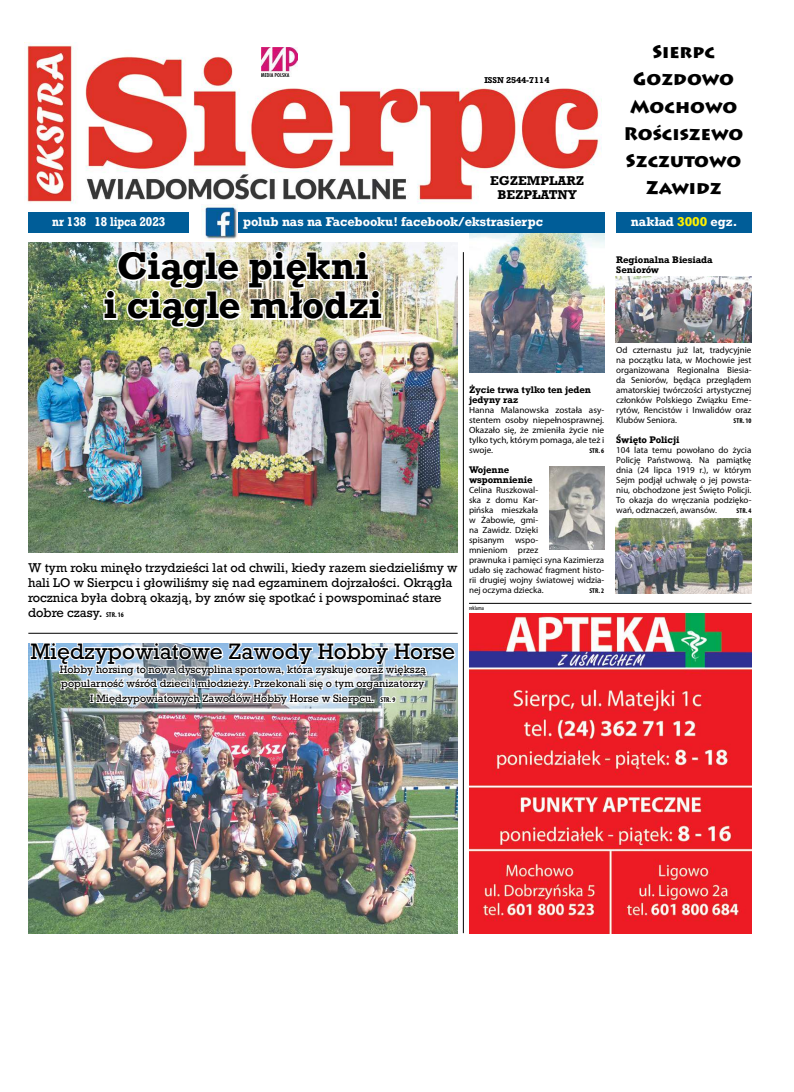
<style>
.page{position:relative;width:794px;height:1092px;background:#fff}
.page>*{position:absolute;margin:0;border:0;box-sizing:border-box;transform-origin:0 0}
.t1{font:700 36px/39px "Rockwell";letter-spacing:-.005em;color:#000;text-align:center}
.t2{font:21px "Rockwell";color:#000}
.t3{font:900 18px/27px "Lithos Pro";color:#000;text-align:center}
.t4{font:12px/15px "Rockwell";color:#000}
.t5{font:700 12px "Rockwell";color:#fff}
.t6{font:700 12px/14px "Rockwell";color:#000;text-align:center}
.t7{font:700 12px "Rockwell";color:#fff;scale:.85 1}
.t8{font:10px/14px "Rockwell";color:#000}
.t9{font:9px/10px "Myriad Pro";color:#000;text-align:justify}
.t10{font:700 9px/10px "Rockwell";letter-spacing:-.01em;color:#000}
.t11{font:700 8px "Rockwell";color:#000}
.t12{font:700 condensed 7px "Myriad Pro";letter-spacing:.02em;color:#000}
.t13{font:condensed 6px "Myriad Pro";color:#000}
.s1{font-size:8px}
.s2{font-family:"Myriad Pro";font-weight:700;font-stretch:condensed;font-size:7px}
.s3{color:#fff200}
</style>
<div class="page">
<img style="left:469px;top:233px;width:135px;height:140px">
<img style="left:616px;top:276px;width:135px;height:67px">
<img style="left:28px;top:643px;width:430px;height:290px">
<img style="left:28px;top:243px;width:430px;height:310px">
<img style="left:549px;top:467px;width:56px;height:82px">
<img style="left:25px;top:42px;width:576px;height:162px">
<svg style="left:261px;top:45px;width:40px;height:38px"></svg>
<img style="left:261px;top:48px;width:37px;height:28px">
<div style="left:28px;top:213px;width:161px;height:20px;background:#005d98"></div>
<div style="left:616px;top:213px;width:135px;height:20px;background:#005d98"></div>
<hr style="left:469px;top:603px;width:282px;height:1px;background:#000">
<img style="left:469px;top:613px;width:282px;height:320px">
<div style="left:237px;top:213px;width:367px;height:20px;background:#005d98"></div>
<img style="left:201px;top:205px;width:36px;height:36px">
<hr style="left:463px;top:252px;width:1px;height:681px;background:#000">
<img style="left:616px;top:518px;width:135px;height:75px">
<img style="left:102px;top:249px;width:282px;height:81px">
<img style="left:29px;top:643px;width:428px;height:64px">
<hr style="left:28px;top:633px;width:430px;height:1px;background:#000">
<p class="t11" style="left:484px;top:75px;width:66px">ISSN 2544-7114</p>
<h3 class="t7" style="left:52px;top:214px;width:134px">nr 138 18 lipca 2023</h3>
<h3 class="t6" style="left:490px;top:174px;width:96px">EGZEMPLARZ<br>BEZPŁATNY</h3>
<h3 class="t5" style="left:243px;top:214px;width:354px">polub nas na Facebooku! facebook/ekstrasierpc<span class="s1">ISSN 2544-7114</span></h3>
<h1 class="t1" style="left:103px;top:246px;width:280px">Ciągle piękni<br>i ciągle młodzi</h1>
<h3 class="t4" style="left:28px;top:560px;width:431px">W tym roku minęło trzydzieści lat od chwili, kiedy razem siedzieliśmy w hali LO w Sierpcu i głowiliśmy się nad egzaminem dojrzałości. Okrągła rocznica była dobrą okazją, by znów się spotkać i powspominać stare dobre czasy. <span class="s2">STR. 16</span></h3>
<h2 class="t2" style="left:30px;top:638px;width:426px">Międzypowiatowe Zawody Hobby Horse</h2>
<p class="t8" style="left:60px;top:662px;width:367px">Hobby horsing to nowa dyscyplina sportowa, która zyskuje coraz większą popularność wśród dzieci i młodzieży. Przekonali się o tym organizatorzy</p>
<p class="t8" style="left:90px;top:691px;width:306px">I Międzypowiatowych Zawodów Hobby Horse w Sierpcu. <span class="s2">STR. 9</span></p>
<p class="t10" style="left:469px;top:384px;width:123px">Życie trwa tylko ten jeden jedyny raz</p>
<p class="t9" style="left:469px;top:404px;width:137px">Hanna Malanowska została asy&shy;stentem osoby niepełnosprawnej.<br>Okazało się, że zmieniła życie nie tylko tych, którym pomaga, ale też i swoje.</p>
<p class="t12" style="left:589px;top:446px;width:16px">STR. 6</p>
<p class="t10" style="left:469px;top:464px;width:65px">Wojenne wspomnienie</p>
<p class="t9" style="left:469px;top:484px;width:137px;text-align:left">Celina Ruszkowal-<br>ska z domu Kar-<br>pińska mieszkała<br>w Żabowie, gmi-<br>na Zawidz. Dzięki<br>spisanym wspo-<br>mnieniom przez<br>prawnuka i pamięci syna Kazimierza udało się zachować fragment histo&shy;rii drugiej wojny światowej widzia&shy;nej oczyma dziecka.</p>
<p class="t12" style="left:589px;top:586px;width:16px">STR. 2</p>
<p class="t13" style="left:469px;top:604px;width:16px">reklama</p>
<h3 class="t3" style="left:624px;top:39px;width:121px">Sierpc<br>Gozdowo<br>Mochowo<br>Rościszewo<br>Szczutowo<br>Zawidz</h3>
<h3 class="t5" style="left:631px;top:214px;width:108px">nakład <span class="s3">3000</span> egz.</h3>
<p class="t10" style="left:616px;top:254px;width:98px">Regionalna Biesiada<br>Seniorów</p>
<p class="t9" style="left:616px;top:344px;width:137px">Od czternastu już lat, tradycyjnie na początku lata, w Mochowie jest organizowana Regionalna Biesia&shy;da Seniorów, będąca przeglądem amatorskiej twórczości artystycznej członków Polskiego Związku Eme&shy;rytów, Rencistów i Inwalidów oraz Klubów Seniora.</p>
<p class="t12" style="left:733px;top:416px;width:19px">STR. 10</p>
<p class="t10" style="left:616px;top:434px;width:65px">Święto Policji</p>
<p class="t9" style="left:616px;top:444px;width:137px">104 lata temu powołano do życia Policję Państwową. Na pamiątkę dnia (24 lipca 1919 r.), w którym Sejm podjął uchwałę o jej powsta&shy;niu, obchodzone jest Święto Policji.<br>To okazja do wręczania podzięko&shy;wań, odznaczeń, awansów.</p>
<p class="t12" style="left:736px;top:506px;width:16px">STR. 4</p>
</div>
